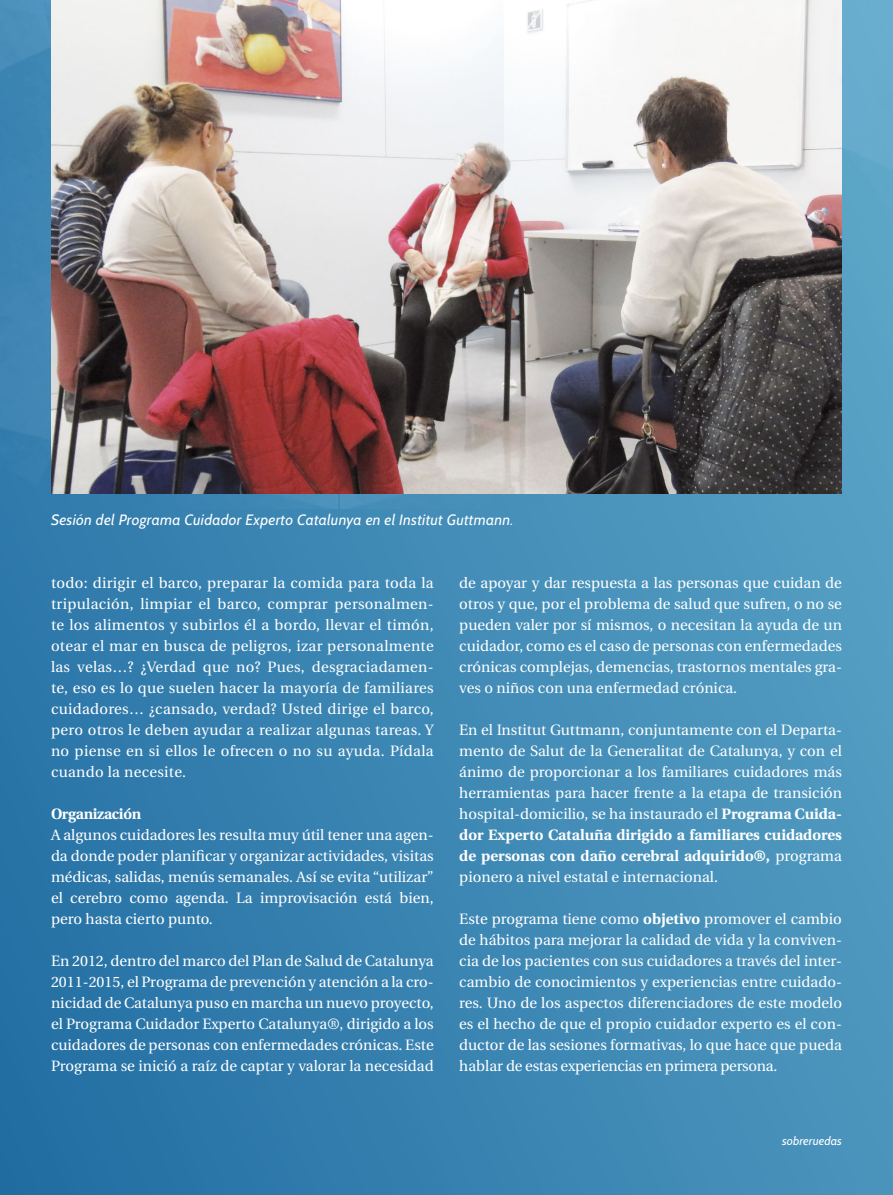
<style>
.page{position:relative;width:893px;height:1195px;background:#fff}
.page>*{position:absolute;margin:0;border:0;box-sizing:border-box;transform-origin:0 0}
.t1{font:15px/21px "Utopia";color:#fff;text-align:justify}
.t2{font:italic 15px "Cabin";letter-spacing:.02em;color:#fff}
.t3{font:700 15px "Utopia";letter-spacing:-.02em;color:#fff}
.t4{font:italic 12px "Cabin";letter-spacing:.01em;color:#fff}
.s1{font-weight:700}
</style>
<div class="page">
<div style="left:0;top:0;width:893px;height:1195px;background:linear-gradient(to right,#2873a6,#519ac1)"></div>
<img style="left:0;top:0;width:277px;height:509px">
<img style="left:277px;top:0;width:616px;height:509px">
<img style="left:51px;top:0;width:791px;height:493px">
<p class="t2" style="left:51px;top:511px;width:464px">Sesión del Programa Cuidador Experto Catalunya en el Institut Guttmann.</p>
<p class="t1" style="left:51px;top:573px;width:384px">todo: dirigir el barco, preparar la comida para toda la tripulación, limpiar el barco, comprar personalmen&shy;te los alimentos y subirlos él a bordo, llevar el timón, otear el mar en busca de peligros, izar personalmente las velas…? ¿Verdad que no? Pues, desgraciadamen&shy;te, eso es lo que suelen hacer la mayoría de familiares cuidadores… ¿cansado, verdad? Usted dirige el barco, pero otros le deben ayudar a realizar algunas tareas. Y no piense en si ellos le ofrecen o no su ayuda. Pídala cuando la necesite.</p>
<p class="t3" style="left:51px;top:805px;width:92px">Organización</p>
<p class="t1" style="left:51px;top:825px;width:384px">A algunos cuidadores les resulta muy útil tener una agen&shy;da donde poder planificar y organizar actividades, visitas médicas, salidas, menús semanales. Así se evita “utilizar” el cerebro como agenda. La improvisación está bien, pero hasta cierto punto.</p>
<p class="t1" style="left:51px;top:951px;width:384px">En 2012, dentro del marco del Plan de Salud de Catalunya 2011-2015, el Programa de prevención y atención a la cro&shy;nicidad de Catalunya puso en marcha un nuevo proyecto, el Programa Cuidador Experto Catalunya®, dirigido a los cuidadores de personas con enfermedades crónicas. Este Programa se inició a raíz de captar y valorar la necesidad</p>
<p class="t1" style="left:459px;top:573px;width:384px">de apoyar y dar respuesta a las personas que cuidan de otros y que, por el problema de salud que sufren, o no se pueden valer por sí mismos, o necesitan la ayuda de un cuidador, como es el caso de personas con enfermedades crónicas complejas, demencias, trastornos mentales gra&shy;ves o niños con una enfermedad crónica.</p>
<p class="t1" style="left:459px;top:720px;width:384px">En el Institut Guttmann, conjuntamente con el Departa&shy;mento de Salut de la Generalitat de Catalunya, y con el ánimo de proporcionar a los familiares cuidadores más herramientas para hacer frente a la etapa de transición hospital-domicilio, se ha instaurado el <span class="s1">Programa Cuida&shy;dor Experto Cataluña dirigido a familiares cuidadores de personas con daño cerebral adquirido®,</span> programa pionero a nivel estatal e internacional.</p>
<p class="t1" style="left:459px;top:909px;width:384px">Este programa tiene como <span class="s1">objetivo</span> promover el cambio de hábitos para mejorar la calidad de vida y la conviven&shy;cia de los pacientes con sus cuidadores a través del inter&shy;cambio de conocimientos y experiencias entre cuidado&shy;res. Uno de los aspectos diferenciadores de este modelo es el hecho de que el propio cuidador experto es el con&shy;ductor de las sesiones formativas, lo que hace que pueda hablar de estas experiencias en primera persona.</p>
<p class="t4" style="left:782px;top:1133px;width:61px">sobreruedas</p>
</div>
